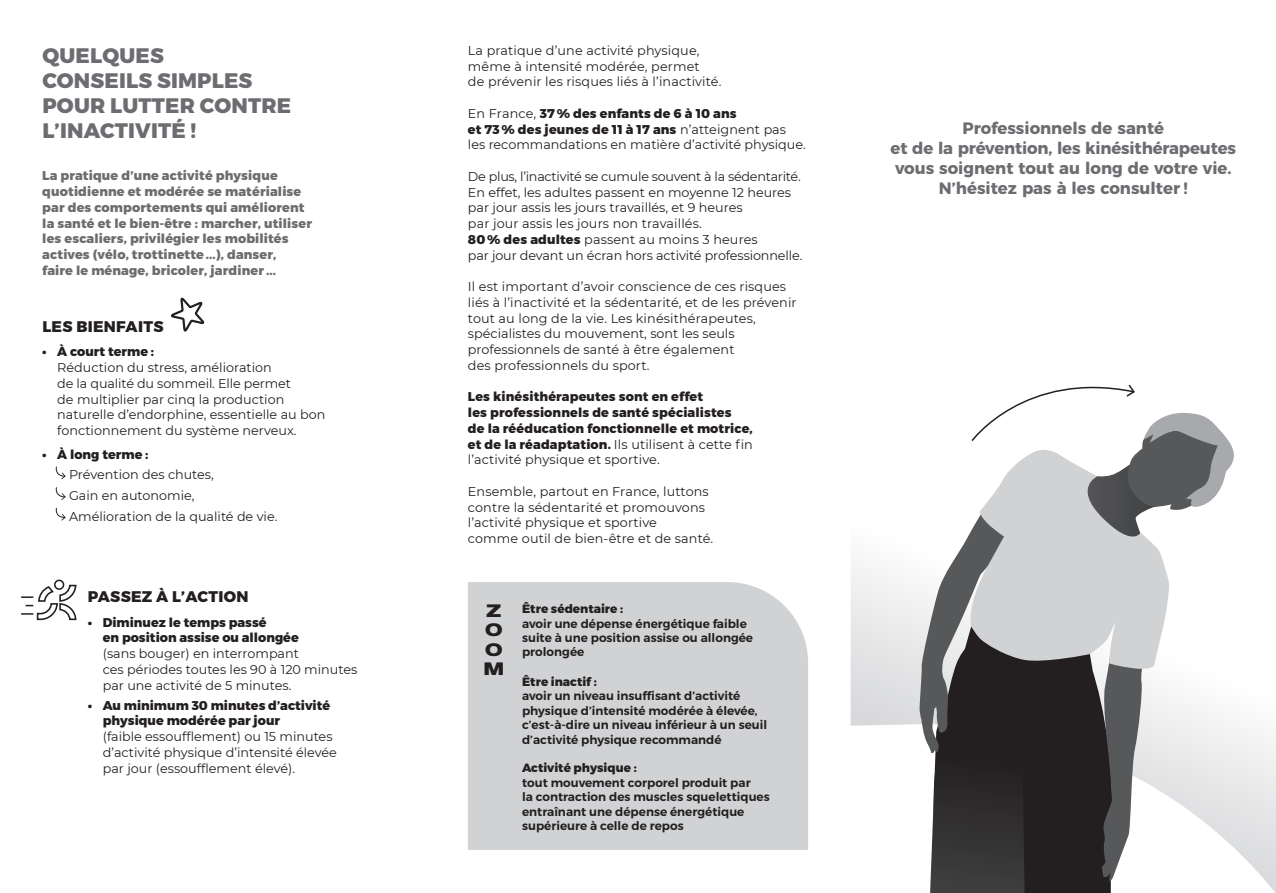
<style>
.page{position:relative;width:1276px;height:893px;background:#fff}
.page>*{position:absolute;margin:0;border:0;box-sizing:border-box;transform-origin:0 0}
.t1{font:800 21px/25.2px "Montserrat";letter-spacing:.01em;color:#6c6d70}
.t2{font:700 18px/19.5px "MADE Outer Sans";color:#231f20}
.t3{font:700 16.5px/19.8px "Montserrat";color:#6c6d70;text-align:center}
.TEXTE_PUCES{font:800 15.45px "Montserrat";letter-spacing:.02em;color:#231f20}
.TEXTE_COURANT{font:12.75px/15.8px "Montserrat";color:#231f20}
.texte_exercices{font:800 12.75px/15.8px "Montserrat";letter-spacing:.01em;color:#6c6d70}
.TEXTE_COURANT-2{font:800 12.75px/15.8px "Montserrat";letter-spacing:.01em;color:#231f20}
.TEXTE_PUCES_NIV2{font:12.75px "Montserrat";color:#231f20}
.textes_encarts_colorés{font:600 12px/14.4px "Montserrat";color:#231f20}
.textes_encarts_colorés-2{font:800 12px "Montserrat";color:#231f20}
.s1{font-weight:800}
.s2{font-weight:400}
</style>
<div class="page">
<svg style="left:850px;top:563px;width:426px;height:330px"></svg>
<svg style="left:21px;top:584px;width:56px;height:37px"></svg>
<div style="left:54px;top:580px;width:10px;height:10px;border:2px solid #231f20;border-radius:50%"></div>
<div style="left:468px;top:582px;width:340px;height:268px;background:#d1d2d4"></div>
<svg style="left:171px;top:298px;width:33px;height:34px"></svg>
<svg style="left:55px;top:466px;width:11px;height:13px"></svg>
<svg style="left:55px;top:487px;width:11px;height:13px"></svg>
<svg style="left:55px;top:507px;width:11px;height:14px"></svg>
<svg style="left:919px;top:384px;width:323px;height:509px"></svg>
<p class="t1" style="left:42px;top:43px;width:250px">QUELQUES<br>CONSEILS SIMPLES<br>POUR LUTTER CONTRE<br>L’INACTIVITÉ !</p>
<p class="texte_exercices" style="left:42px;top:168px;width:271px">La pratique d’une activité physique quotidienne et modérée se matérialise par des comportements qui améliorent la santé et le bien-être : marcher, utiliser les escaliers, privilégier les mobilités actives (vélo, trottinette...), danser,<br>faire le ménage, bricoler, jardiner ...</p>
<p class="TEXTE_PUCES" style="left:42px;top:317px;width:123px">LES BIENFAITS</p>
<p class="TEXTE_COURANT" style="left:57px;top:343px;width:269px;text-indent:-15px"><span class="s1">• À court terme :<br></span>Réduction du stress, amélioration<br>de la qualité du sommeil. Elle permet<br>de multiplier par cinq la production naturelle d’endorphine, essentielle au bon fonctionnement du système nerveux.</p>
<p class="TEXTE_COURANT-2" style="left:42px;top:447px;width:108px">• À long terme :</p>
<p class="TEXTE_PUCES_NIV2" style="left:69px;top:466px;width:146px">Prévention des chutes,</p>
<p class="TEXTE_PUCES_NIV2" style="left:69px;top:487px;width:127px">Gain en autonomie,</p>
<p class="TEXTE_PUCES_NIV2" style="left:69px;top:507px;width:210px">Amélioration de la qualité de vie.</p>
<p class="TEXTE_PUCES" style="left:88px;top:587px;width:162px">PASSEZ À L’ACTION</p>
<p class="TEXTE_COURANT" style="left:103px;top:614px;width:256px;text-indent:-15px"><span class="s1">• Diminuez le temps passé<br>en position assise ou allongée<br></span>(sans bouger) en interrompant<br>ces périodes toutes les 90 à 120 minutes par une activité de 5 minutes.</p>
<p class="TEXTE_COURANT" style="left:103px;top:697px;width:236px;text-indent:-15px"><span class="s1">• Au minimum 30 minutes d’activité physique modérée par jour<br></span>(faible essoufflement) ou 15 minutes d’activité physique d’intensité élevée par jour (essoufflement élevé).</p>
<p class="TEXTE_COURANT" style="left:468px;top:42px;width:255px">La pratique d’une activité physique, même à intensité modérée, permet<br>de prévenir les risques liés à l’inactivité.</p>
<p class="TEXTE_COURANT" style="left:468px;top:105px;width:339px">En France, <span class="s1">37% des enfants de 6 à 10 ans<br>et 73% des jeunes de 11 à 17 ans</span> n’atteignent pas les recommandations en matière d’activité physique.</p>
<p class="TEXTE_COURANT" style="left:468px;top:168px;width:336px">De plus, l’inactivité se cumule souvent à la sédentarité.<br>En effet, les adultes passent en moyenne 12 heures par jour assis les jours travaillés, et 9 heures<br>par jour assis les jours non travaillés.<br><span class="s1">80% des adultes</span> passent au moins 3 heures<br>par jour devant un écran hors activité professionnelle.</p>
<p class="TEXTE_COURANT" style="left:468px;top:278px;width:330px">Il est important d’avoir conscience de ces risques liés à l’inactivité et la sédentarité, et de les prévenir tout au long de la vie. Les kinésithérapeutes, spécialistes du mouvement, sont les seuls professionnels de santé à être également<br>des professionnels du sport.</p>
<p class="TEXTE_COURANT-2" style="left:468px;top:389px;width:286px">Les kinésithérapeutes sont en effet<br>les professionnels de santé spécialistes<br>de la rééducation fonctionnelle et motrice, et de la réadaptation. <span class="s2">Ils utilisent à cette fin l’activité physique et sportive.</span></p>
<p class="TEXTE_COURANT" style="left:468px;top:483px;width:247px">Ensemble, partout en France, luttons contre la sédentarité et promouvons l’activité physique et sportive<br>comme outil de bien-être et de santé.</p>
<p class="t2" style="left:484px;top:600px;width:22px">Z<br>O<br>O<br>M</p>
<p class="textes_encarts_colorés" style="left:522px;top:602px;width:232px"><span class="s1">Être sédentaire :<br></span>avoir une dépense énergétique faible suite à une position assise ou allongée prolongée</p>
<p class="textes_encarts_colorés-2" style="left:522px;top:674px;width:76px">Être inactif :</p>
<p class="textes_encarts_colorés" style="left:522px;top:689px;width:246px">avoir un niveau insuffisant d’activité physique d’intensité modérée à élevée, c’est-à-dire un niveau inférieur à un seuil d’activité physique recommandé</p>
<p class="textes_encarts_colorés-2" style="left:522px;top:761px;width:116px">Activité physique :</p>
<p class="textes_encarts_colorés" style="left:522px;top:775px;width:249px">tout mouvement corporel produit par<br>la contraction des muscles squelettiques entraînant une dépense énergétique supérieure à celle de repos</p>
<p class="t3" style="left:890px;top:117px;width:347px">Professionnels de santé<br>et de la prévention, les kinésithérapeutes vous soignent tout au long de votre vie.<br>N’hésitez pas à les consulter !</p>
</div>
